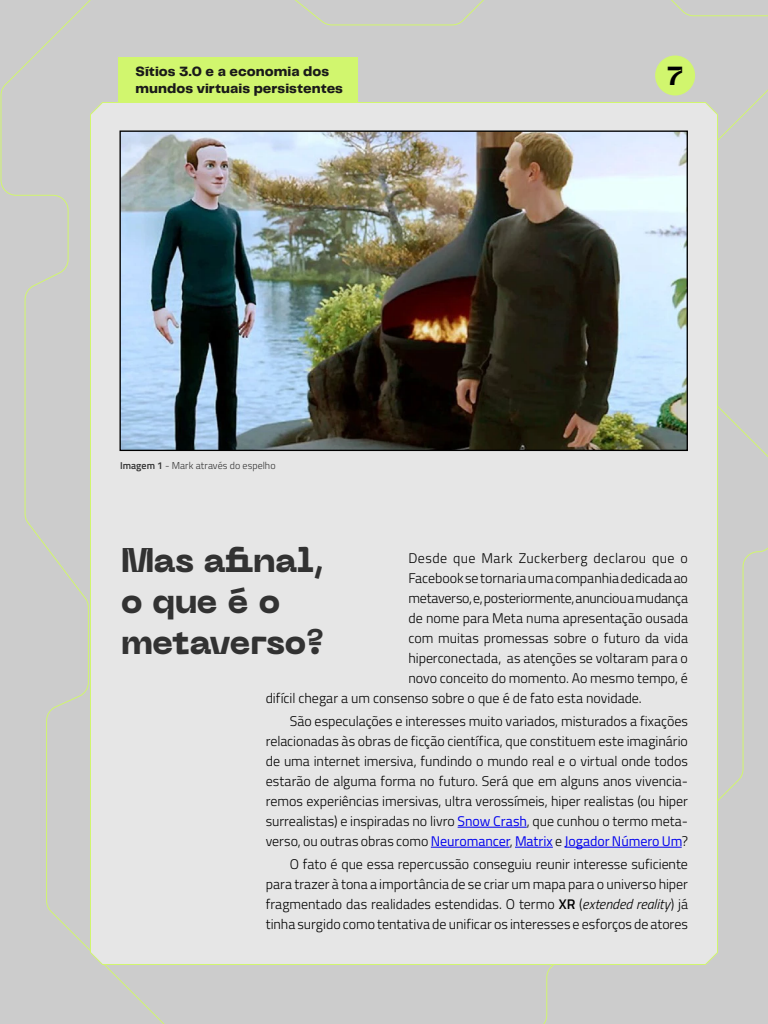
<style>
.page{position:relative;width:768px;height:1024px;background:#ccc}
.page>*{position:absolute;margin:0;border:0;box-sizing:border-box;transform-origin:0 0}
.t1{font:800 34px/40.8px "Neue Machina";letter-spacing:-.03em;color:#323232}
.t2{font:800 26px "Neue Machina";color:#000}
.t3{font:300 14px/20px "Titillium Web";letter-spacing:-.005em;color:#000;text-align:justify}
.t4{font:800 14px/16.8px "PP Telegraf";letter-spacing:.005em;color:#1a1a1a}
.t5{font:300 14px "Titillium Web";letter-spacing:.025em;color:#000}
.t6{font:300 10px "Titillium Web";letter-spacing:.005em;color:#323232}
.s1{font-weight:600}
.s2{font-weight:400;color:#00e}
.s3{font-style:italic}
</style>
<div class="page">
<div style="left:118px;top:57px;width:240px;height:46px;background:#d1f66e"></div>
<div style="left:655px;top:56px;width:40px;height:40px;background:#d1f66e;border-radius:50%"></div>
<div style="left:90px;top:101px;width:628px;height:865px;background:#e6e6e6"></div>
<img style="left:121px;top:132px;width:565px;height:317px">
<hr style="left:458px;top:827px;width:69px;height:1px;background:#00e">
<hr style="left:431px;top:847px;width:79px;height:1px;background:#00e">
<hr style="left:515px;top:847px;width:38px;height:1px;background:#00e">
<hr style="left:565px;top:847px;width:117px;height:1px;background:#00e">
<p class="t4" style="left:136px;top:63px;width:209px">Sítios 3.0 e a economia dos mundos virtuais persistentes</p>
<h2 class="t2" style="left:667px;top:59px;width:17px">7</h2>
<p class="t6" style="left:120px;top:459px;width:157px"><span class="s1">Imagem 1</span> - Mark através do espelho</p>
<h1 class="t1" style="left:121px;top:541px;width:205px">Mas afinal, o que é o metaverso?</h1>
<p class="t5" style="left:408px;top:548px;width:281px">Desde que Mark Zuckerberg declarou que o</p>
<p class="t3" style="left:408px;top:567px;width:281px">Facebook se tornaria uma companhia dedicada ao</p>
<p class="t3" style="left:408px;top:587px;width:281px">metaverso, e, posteriormente, anunciou a mudança</p>
<p class="t3" style="left:408px;top:607px;width:281px">de nome para Meta numa apresentação ousada</p>
<p class="t3" style="left:408px;top:627px;width:281px">com muitas promessas sobre o futuro da vida</p>
<p class="t3" style="left:408px;top:647px;width:281px">hiperconectada, as atenções se voltaram para o</p>
<p class="t3" style="left:408px;top:667px;width:281px">novo conceito do momento. Ao mesmo tempo, é</p>
<p class="t3" style="left:266px;top:687px;width:377px">difícil chegar a um consenso sobre o que é de fato esta novidade.</p>
<p class="t3" style="left:266px;top:710px;width:424px;text-indent:24px">São especulações e interesses muito variados, misturados a fixações relacionadas às obras de ficção científica, que constituem este imaginário de uma internet imersiva, fundindo o mundo real e o virtual onde todos estarão de alguma forma no futuro. Será que em alguns anos vivencia&shy;remos experiências imersivas, ultra verossímeis, hiper realistas (ou hiper surrealistas) e inspiradas no livro <span class="s2">Snow Crash</span>, que cunhou o termo meta&shy;verso, ou outras obras como <span class="s2">Neuromancer</span>, <span class="s2">Matrix</span> e <span class="s2">Jogador Número Um</span>?</p>
<p class="t3" style="left:266px;top:853px;width:424px;text-indent:24px">O fato é que essa repercussão conseguiu reunir interesse suficiente para trazer à tona a importância de se criar um mapa para o universo hiper fragmentado das realidades estendidas. O termo <span class="s1">XR</span> (<span class="s3">extended reality</span>) já tinha surgido como tentativa de unificar os interesses e esforços de atores</p>
</div>
